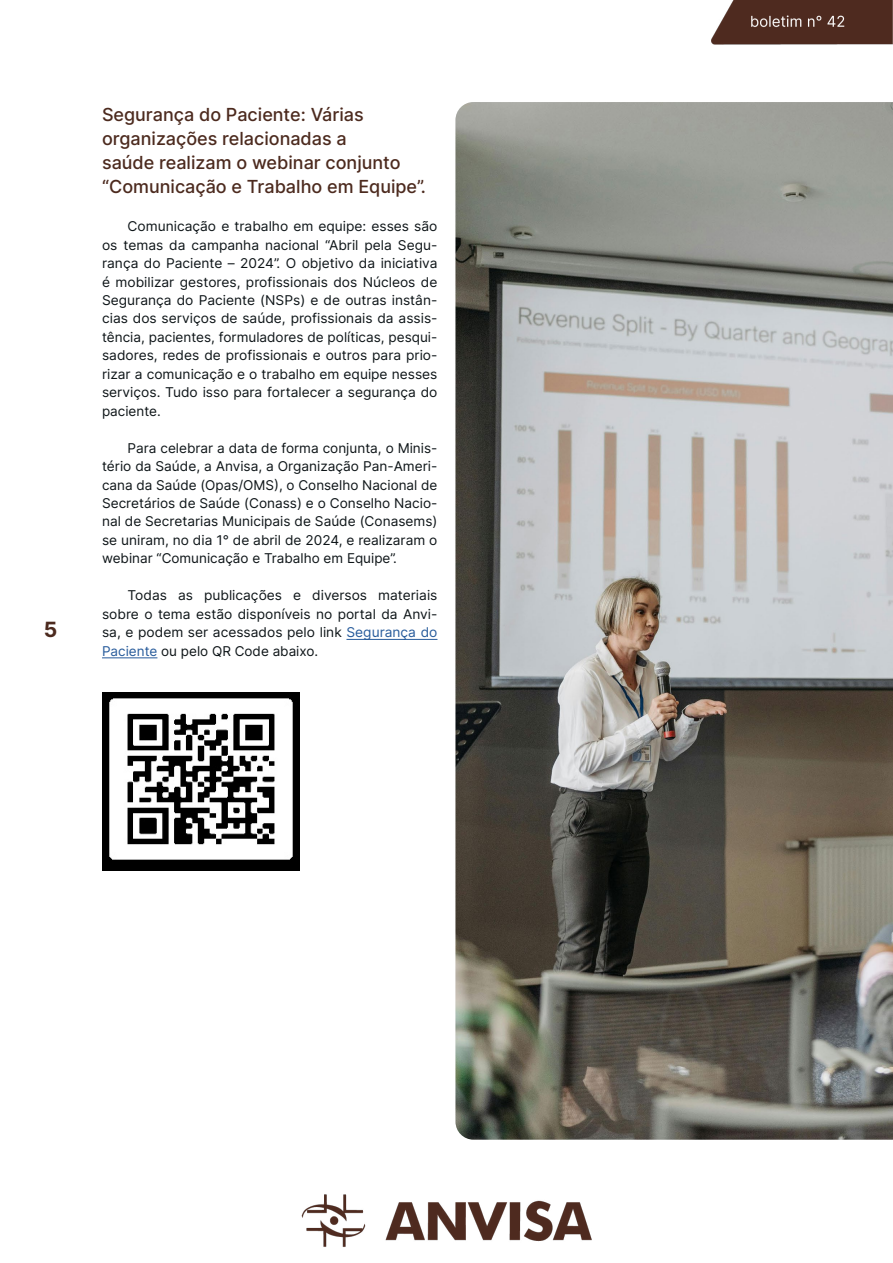
<style>
.page{position:relative;width:893px;height:1263px;background:#fff}
.page>*{position:absolute;margin:0;border:0;box-sizing:border-box;transform-origin:0 0}
.t1{font:700 21px "Inter";color:#4c2a1e}
.t2{font:500 18px/24px "Inter";color:#4c2a1e}
.t3{font:13.5px/18.5px "Inter";color:#0e1518;text-align:justify}
.s1{color:#275b9b}
</style>
<div class="page">
<img style="left:102px;top:0;width:791px;height:1247px">
<img style="left:455px;top:102px;width:438px;height:1038px">
<hr style="left:346px;top:639px;width:91px;height:1px;background:#275b9b">
<hr style="left:102px;top:657px;width:55px;height:1px;background:#275b9b">
<img style="left:102px;top:692px;width:197px;height:178px">
<h1 class="t1" style="left:44px;top:614px;width:15px">5</h1>
<h2 class="t2" style="left:102px;top:102px;width:325px">Segurança do Paciente: Várias organizações relacionadas a<br>saúde realizam o webinar conjunto “Comunicação e Trabalho em Equipe”.</h2>
<p class="t3" style="left:102px;top:217px;width:337px;text-indent:26px">Comunicação e trabalho em equipe: esses são os temas da campanha nacional “Abril pela Segu&shy;rança do Paciente – 2024”. O objetivo da iniciativa é mobilizar gestores, profissionais dos Núcleos de Segurança do Paciente (NSPs) e de outras instân&shy;cias dos serviços de saúde, profissionais da assis&shy;tência, pacientes, formuladores de políticas, pesqui&shy;sadores, redes de profissionais e outros para prio&shy;rizar a comunicação e o trabalho em equipe nesses serviços. Tudo isso para fortalecer a segurança do paciente.</p>
<p class="t3" style="left:102px;top:438px;width:337px;text-indent:26px">Para celebrar a data de forma conjunta, o Minis&shy;tério da Saúde, a Anvisa, a Organização Pan-Ameri&shy;cana da Saúde (Opas/OMS), o Conselho Nacional de Secretários de Saúde (Conass) e o Conselho Nacio&shy;nal de Secretarias Municipais de Saúde (Conasems) se uniram, no dia 1° de abril de 2024, e realizaram o webinar “Comunicação e Trabalho em Equipe”.</p>
<p class="t3" style="left:102px;top:586px;width:337px;text-indent:26px">Todas as publicações e diversos materiais sobre o tema estão disponíveis no portal da Anvi&shy;sa, e podem ser acessados pelo link <span class="s1">Segurança do Paciente</span> ou pelo QR Code abaixo.</p>
</div>
